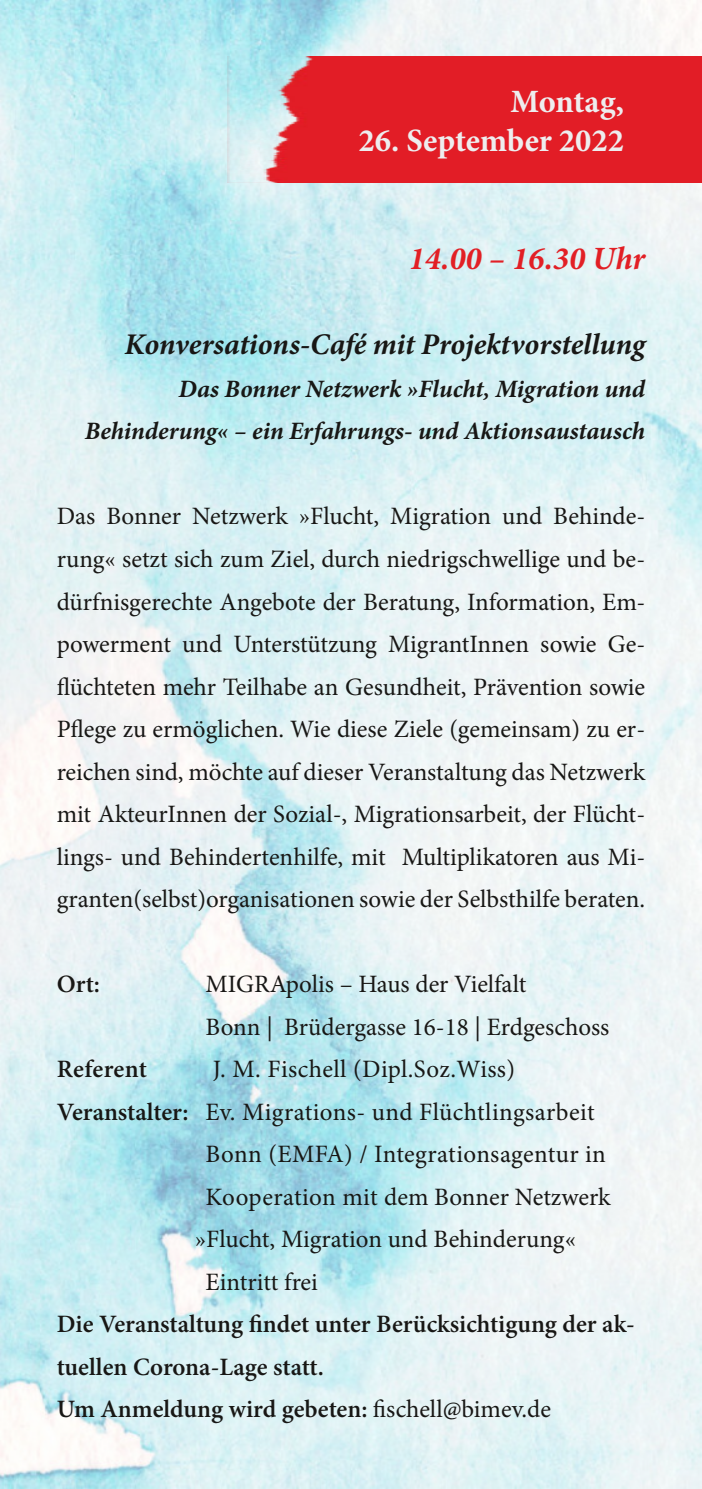
<style>
.page{position:relative;width:702px;height:1489px;background:#fff}
.page>*{position:absolute;margin:0;border:0;box-sizing:border-box;transform-origin:0 0}
.t1{font:700 32.5px "Minion Pro";color:#eeedee}
.t2{font:italic 700 32.5px "Minion Pro";color:#e21f25}
.t3{font:italic 700 30px "Minion Pro";letter-spacing:-.005em;color:#181715}
.t4{font:25px/42.5px "Minion Pro";color:#181715;text-align:justify}
.t5{font:600 25px/42.5px "Minion Pro";color:#181715}
.t6{font:italic 700 25px/42.5px "Minion Pro";letter-spacing:-.005em;color:#181715;text-align:right}
.s1{font-weight:600}
.s2{font-weight:400}
</style>
<div class="page">
<img style="left:0;top:0;width:702px;height:1488px">
<img style="left:227px;top:57px;width:475px;height:126px">
<h1 class="t1" style="left:510px;top:88px;width:115px">Montag,</h1>
<h1 class="t1" style="left:358px;top:127px;width:267px">26. September 2022</h1>
<h1 class="t2" style="left:408px;top:246px;width:238px">14.00 – 16.30 Uhr</h1>
<p class="t3" style="left:124px;top:332px;width:522px">Konversations-Café mit Projektvorstellung</p>
<p class="t6" style="left:85px;top:370px;width:562px">Das Bonner Netzwerk »Flucht, Migration und<br>Behinderung« – ein Erfahrungs- und Aktionsaustausch</p>
<p class="t4" style="left:57px;top:497px;width:590px">Das Bonner Netzwerk »Flucht, Migration und Behinde‐ rung« setzt sich zum Ziel, durch niedrigschwellige und be‐ dürfnisgerechte Angebote der Beratung, Information, Em‐ powerment und Unterstützung MigrantInnen sowie Ge‐ flüchteten mehr Teilhabe an Gesundheit, Prävention sowie Pflege zu ermöglichen. Wie diese Ziele (gemeinsam) zu er‐ reichen sind, möchte auf dieser Veranstaltung das Netzwerk mit AkteurInnen der Sozial-, Migrationsarbeit, der Flücht‐ lings- und Behindertenhilfe, mit Multiplikatoren aus Mi‐ granten(selbst)organisationen sowie der Selbsthilfe beraten.</p>
<p class="t5" style="left:57px;top:965px;width:45px">Ort:</p>
<p class="t4" style="left:206px;top:965px;width:405px">MIGRApolis – Haus der Vielfalt<br>Bonn | Brüdergasse 16-18 | Erdgeschoss</p>
<p class="t5" style="left:57px;top:1050px;width:92px">Referent</p>
<p class="t4" style="left:213px;top:1050px;width:304px">J. M. Fischell (Dipl.Soz.Wiss)</p>
<p class="t4" style="left:57px;top:1092px;width:539px"><span class="s1">Veranstalter:</span> Ev. Migrations- und Flüchtlingsarbeit</p>
<p class="t4" style="left:206px;top:1135px;width:402px">Bonn (EMFA) / Integrationsagentur in</p>
<p class="t4" style="left:206px;top:1177px;width:406px">Kooperation mit dem Bonner Netzwerk</p>
<p class="t4" style="left:195px;top:1220px;width:382px">»Flucht, Migration und Behinderung«</p>
<p class="t4" style="left:206px;top:1262px;width:114px">Eintritt frei</p>
<p class="t5" style="left:57px;top:1305px;width:579px">Die Veranstaltung findet unter Berücksichtigung der ak‐ tuellen Corona-Lage statt.<br>Um Anmeldung wird gebeten: <span class="s2">fischell@bimev.de</span></p>
</div>
